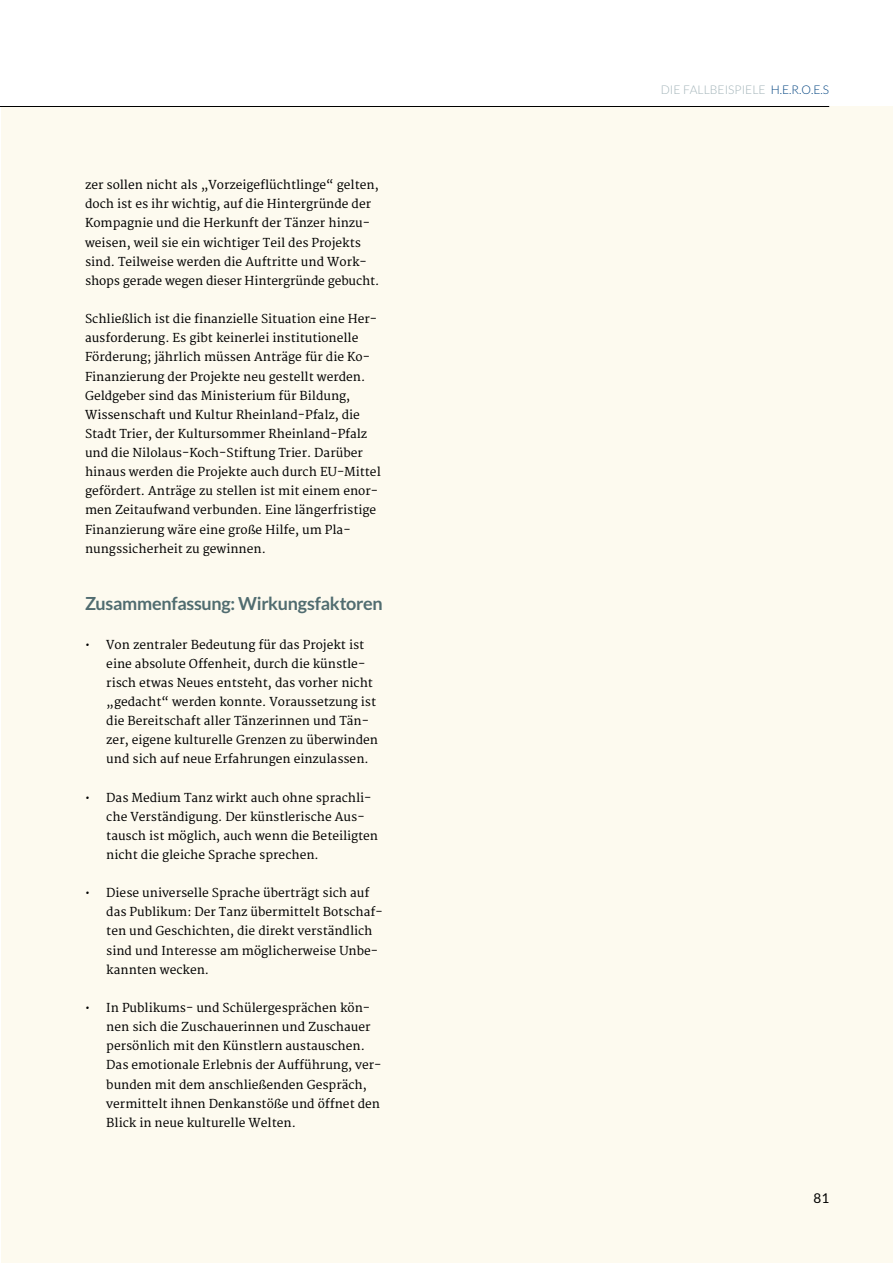
<style>
.page{position:relative;width:893px;height:1263px;background:#fff}
.page>*{position:absolute;margin:0;border:0;box-sizing:border-box;transform-origin:0 0}
.t1{font:700 18px "Lato";letter-spacing:-.015em;color:#506c70}
.t2{font:13.5px "Lato";color:#000}
.t3{font:12px/19.2px "Merriweather";color:#000}
.t4{font:300 12px "Lato";color:#004380}
.t5{font:300 12px "Lato";color:#a3b4b9}
.s1{color:#a3b4b9}
</style>
<div class="page">
<div style="left:1px;top:106px;width:892px;height:1157px;background:#fdfaef"></div>
<hr style="left:0;top:106px;width:829px;height:1px;background:#000">
<p class="t3" style="left:85px;top:176px;width:296px">zer sollen nicht als „Vorzeigeflüchtlinge“ gelten, doch ist es ihr wichtig, auf die Hintergründe der Kompagnie und die Herkunft der Tänzer hinzu&shy;weisen, weil sie ein wichtiger Teil des Projekts sind. Teilweise werden die Auftritte und Work&shy;shops gerade wegen dieser Hintergründe gebucht.</p>
<p class="t3" style="left:85px;top:310px;width:297px">Schließlich ist die finanzielle Situation eine Her&shy;ausforderung. Es gibt keinerlei institutionelle Förderung; jährlich müssen Anträge für die Ko-Finanzierung der Projekte neu gestellt werden.<br>Geldgeber sind das Ministerium für Bildung, Wissenschaft und Kultur Rheinland-Pfalz, die Stadt Trier, der Kultursommer Rheinland-Pfalz und die Nilolaus-Koch-Stiftung Trier. Darüber hinaus werden die Projekte auch durch EU-Mittel gefördert. Anträge zu stellen ist mit einem enor&shy;men Zeitaufwand verbunden. Eine längerfristige Finanzierung wäre eine große Hilfe, um Pla&shy;nungssicherheit zu gewinnen.</p>
<h1 class="t1" style="left:85px;top:593px;width:299px">Zusammenfassung: Wirkungsfaktoren</h1>
<p class="t3" style="left:106px;top:635px;width:273px;text-indent:-21px">• Von zentraler Bedeutung für das Projekt ist eine absolute Offenheit, durch die künstle&shy;risch etwas Neues entsteht, das vorher nicht „gedacht“ werden konnte. Voraussetzung ist die Bereitschaft aller Tänzerinnen und Tän&shy;zer, eigene kulturelle Grenzen zu überwinden und sich auf neue Erfahrungen einzulassen.</p>
<p class="t3" style="left:106px;top:788px;width:273px;text-indent:-21px">• Das Medium Tanz wirkt auch ohne sprachli&shy;che Verständigung. Der künstlerische Aus&shy;tausch ist möglich, auch wenn die Beteiligten nicht die gleiche Sprache sprechen.</p>
<p class="t3" style="left:106px;top:884px;width:278px;text-indent:-21px">• Diese universelle Sprache überträgt sich auf das Publikum: Der Tanz übermittelt Botschaf&shy;ten und Geschichten, die direkt verständlich sind und Interesse am möglicherweise Unbe&shy;kannten wecken.</p>
<p class="t3" style="left:106px;top:999px;width:277px;text-indent:-21px">• In Publikums- und Schülergesprächen kön&shy;nen sich die Zuschauerinnen und Zuschauer persönlich mit den Künstlern austauschen.<br>Das emotionale Erlebnis der Aufführung, ver&shy;bunden mit dem anschließenden Gespräch, vermittelt ihnen Denkanstöße und öffnet den Blick in neue kulturelle Welten.</p>
<p class="t5" style="left:661px;top:83px;width:30px">DI E FALLB</p>
<p class="t5" style="left:718px;top:83px;width:13px">EISPI</p>
<p class="t4" style="left:745px;top:83px;width:84px"><span class="s1">ELE</span> H .E.R.O.E.S</p>
<p class="t2" style="left:813px;top:1191px;width:17px">81</p>
</div>
